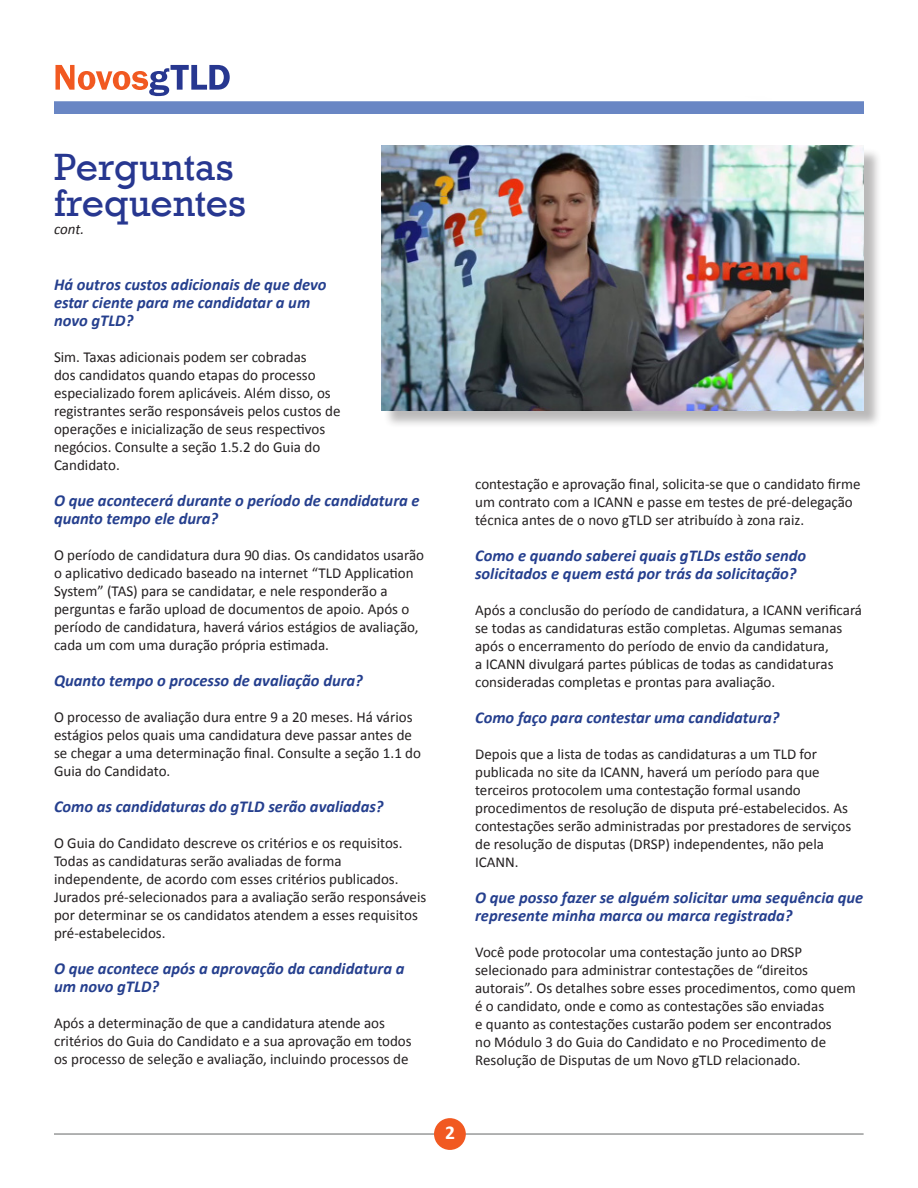
<style>
.page{position:relative;width:918px;height:1188px;background:#fff}
.page>*{position:absolute;margin:0;border:0;box-sizing:border-box;transform-origin:0 0}
.t1{font:39px/36px "Rockwell";color:#273790}
.t2{font:700 19.65px "Calibri";color:#fff}
.t3{font:italic 700 16.65px/18px "Calibri";color:#253f8e}
.t4{font:italic 700 16.5px/18px "Calibri";color:#253f8e}
.t5{font:15.15px/18px "Calibri";color:#231f20}
.t6{font:15px/18px "Calibri";color:#231f20}
.t7{font:italic 15px "Calibri";color:#231f20}
</style>
<div class="page">
<hr style="left:54px;top:1133px;width:810px;height:2px;background:#989999">
<div style="left:434px;top:1118px;width:32px;height:32px;background:#f15921;border-radius:50%"></div>
<img style="left:54px;top:64px;width:810px;height:50px">
<div style="left:688px;top:11px;width:190px;height:87px;background:#fff"></div>
<div style="left:383px;top:148px;width:500px;height:281px;background:#231f20;opacity:.31"></div>
<img style="left:381px;top:146px;width:483px;height:264px">
<svg style="left:56px;top:65px;width:174px;height:31px"></svg>
<p class="t1" style="left:54px;top:150px;width:193px">Perguntas frequentes</p>
<p class="t7" style="left:54px;top:220px;width:32px">cont.</p>
<p class="t3" style="left:54px;top:275px;width:274px">Há outros custos adicionais de que devo estar ciente para me candidatar a um novo gTLD?</p>
<p class="t5" style="left:54px;top:347px;width:288px">Sim. Taxas adicionais podem ser cobradas<br>dos candidatos quando etapas do processo especializado forem aplicáveis. Além disso, os registrantes serão responsáveis pelos custos de operações e inicialização de seus respectivos negócios. Consulte a seção 1.5.2 do Guia do Candidato.</p>
<p class="t3" style="left:54px;top:491px;width:367px">O que acontecerá durante o período de candidatura e quanto tempo ele dura?</p>
<p class="t5" style="left:54px;top:545px;width:372px">O período de candidatura dura 90 dias. Os candidatos usarão o aplicativo dedicado baseado na internet “TLD Application System” (TAS) para se candidatar, e nele responderão a perguntas e farão upload de documentos de apoio. Após o período de candidatura, haverá vários estágios de avaliação, cada um com uma duração própria estimada.</p>
<p class="t3" style="left:54px;top:671px;width:310px">Quanto tempo o processo de avaliação dura?</p>
<p class="t5" style="left:54px;top:707px;width:369px">O processo de avaliação dura entre 9 a 20 meses. Há vários estágios pelos quais uma candidatura deve passar antes de se chegar a uma determinação final. Consulte a seção 1.1 do Guia do Candidato.</p>
<p class="t3" style="left:54px;top:797px;width:331px">Como as candidaturas do gTLD serão avaliadas?</p>
<p class="t5" style="left:54px;top:833px;width:374px">O Guia do Candidato descreve os critérios e os requisitos.<br>Todas as candidaturas serão avaliadas de forma independente, de acordo com esses critérios publicados.<br>Jurados pré-selecionados para a avaliação serão responsáveis por determinar se os candidatos atendem a esses requisitos pré-estabelecidos.</p>
<p class="t3" style="left:54px;top:959px;width:352px">O que acontece após a aprovação da candidatura a um novo gTLD?</p>
<p class="t5" style="left:54px;top:1013px;width:359px">Após a determinação de que a candidatura atende aos critérios do Guia do Candidato e a sua aprovação em todos os processo de seleção e avaliação, incluindo processos de</p>
<p class="t5" style="left:475px;top:475px;width:387px">contestação e aprovação final, solicita-se que o candidato firme um contrato com a ICANN e passe em testes de pré-delegação técnica antes de o novo gTLD ser atribuído à zona raiz.</p>
<p class="t4" style="left:475px;top:546px;width:333px">Como e quando saberei quais gTLDs estão sendo solicitados e quem está por trás da solicitação?</p>
<p class="t6" style="left:475px;top:601px;width:389px">Após a conclusão do período de candidatura, a ICANN verificará se todas as candidaturas estão completas. Algumas semanas após o encerramento do período de envio da candidatura,<br>a ICANN divulgará partes públicas de todas as candidaturas consideradas completas e prontas para avaliação.</p>
<p class="t4" style="left:475px;top:708px;width:306px">Como faço para contestar uma candidatura?</p>
<p class="t6" style="left:475px;top:745px;width:378px">Depois que a lista de todas as candidaturas a um TLD for publicada no site da ICANN, haverá um período para que terceiros protocolem uma contestação formal usando procedimentos de resolução de disputa pré-estabelecidos. As contestações serão administradas por prestadores de serviços de resolução de disputas (DRSP) independentes, não pela ICANN.</p>
<p class="t4" style="left:475px;top:888px;width:390px">O que posso fazer se alguém solicitar uma sequência que represente minha marca ou marca registrada?</p>
<p class="t6" style="left:475px;top:943px;width:382px">Você pode protocolar uma contestação junto ao DRSP selecionado para administrar contestações de “direitos autorais”. Os detalhes sobre esses procedimentos, como quem é o candidato, onde e como as contestações são enviadas<br>e quanto as contestações custarão podem ser encontrados<br>no Módulo 3 do Guia do Candidato e no Procedimento de Resolução de Disputas de um Novo gTLD relacionado.</p>
<p class="t2" style="left:445px;top:1120px;width:11px">2</p>
</div>
